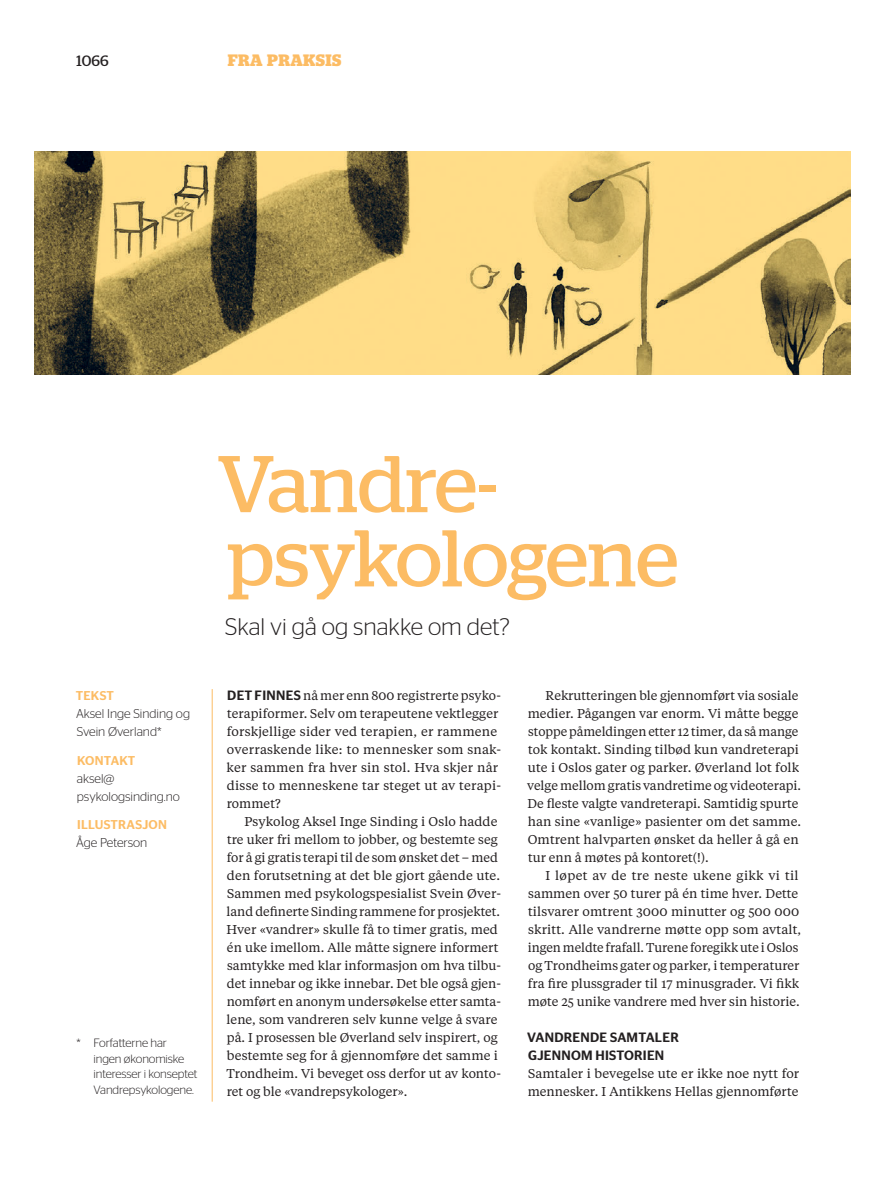
<style>
.page{position:relative;width:893px;height:1191px;background:#fff}
.page>*{position:absolute;margin:0;border:0;box-sizing:border-box;transform-origin:0 0}
.t1{font:80.1px/74.2px "Stag";letter-spacing:-.005em;color:#fcbc64}
.t2{font:300 24px "Stag Sans";color:#231f20}
.t3{font:700 16.5px "Stag";color:#fcbc64}
.t4{font:15px "Stag";color:#231f20}
.t5{font:500 13.5px/18px "Stag Sans";letter-spacing:.02em;color:#231f20}
.t6{font:12.75px/18px "Tiempos Text";color:#231f20}
.t7{font:300 12.75px/18px "Stag Sans";color:#231f20}
.t8{font:500 12.75px "Stag Sans";letter-spacing:.02em;color:#fcbc64}
.t9{font:300 12px/15.8px "Stag Sans";letter-spacing:-.01em;color:#231f20}
.s1{font-family:"Stag Sans";font-weight:500;font-size:13.5px}
</style>
<div class="page">
<img style="left:34px;top:151px;width:816px;height:224px">
<hr style="left:212px;top:689px;width:1px;height:412px;background:#fcbc64">
<p class="t4" style="left:77px;top:52px;width:34px">1066</p>
<p class="t3" style="left:228px;top:50px;width:74px">FRA PRAKSIS</p>
<h1 class="t1" style="left:217px;top:446px;width:463px">Vandre&shy;psykologene</h1>
<p class="t8" style="left:76px;top:688px;width:40px">TEKST</p>
<p class="t7" style="left:76px;top:704px;width:115px">Aksel Inge Sinding og<br>Svein Øverland*</p>
<p class="t8" style="left:77px;top:753px;width:60px">KONTAKT</p>
<p class="t7" style="left:77px;top:769px;width:104px">aksel@ psykologsinding.no</p>
<p class="t8" style="left:77px;top:817px;width:91px">ILLUSTRASJON</p>
<p class="t7" style="left:76px;top:834px;width:73px">Åge Peterson</p>
<p class="t9" style="left:94px;top:1034px;width:105px;text-indent:-17px">* Forfatterne har ingen økonomiske interesser i konseptet<br>Vandrepsykologene.</p>
<h2 class="t2" style="left:225px;top:613px;width:286px">Skal vi gå og snakke om det?</h2>
<p class="t6" style="left:227px;top:686px;width:276px"><span class="s1">DET FINNES</span> nå mer enn 800 registrerte psyko&shy;terapiformer. Selv om terapeutene vektlegger forskjellige sider ved terapien, er rammene overraskende like: to mennesker som snak&shy;ker sammen fra hver sin stol. Hva skjer når disse to menneskene tar steget ut av terapi&shy;rommet?</p>
<p class="t6" style="left:226px;top:812px;width:276px;text-indent:18px">Psykolog Aksel Inge Sinding i Oslo hadde tre uker fri mellom to jobber, og bestemte seg for å gi gratis terapi til de som ønsket det – med den forutsetning at det ble gjort gående ute.<br>Sammen med psykologspesialist Svein Øver&shy;land definerte Sinding rammene for prosjektet.<br>Hver «vandrer» skulle få to timer gratis, med én uke imellom. Alle måtte signere informert samtykke med klar informasjon om hva tilbu&shy;det innebar og ikke innebar. Det ble også gjen&shy;nomført en anonym undersøkelse etter samta&shy;lene, som vandreren selv kunne velge å svare på. I prosessen ble Øverland selv inspirert, og bestemte seg for å gjennomføre det samme i Trondheim. Vi beveget oss derfor ut av konto&shy;ret og ble «vandrepsykologer».</p>
<p class="t6" style="left:527px;top:686px;width:275px;text-indent:18px">Rekrutteringen ble gjennomført via sosiale medier. Pågangen var enorm. Vi måtte begge stoppe påmeldingen etter 12 timer, da så mange tok kontakt. Sinding tilbød kun vandreterapi ute i Oslos gater og parker. Øverland lot folk velge mellom gratis vandretime og videoterapi.<br>De fleste valgte vandreterapi. Samtidig spurte han sine «vanlige» pasienter om det samme.<br>Omtrent halvparten ønsket da heller å gå en tur enn å møtes på kontoret(!).</p>
<p class="t6" style="left:528px;top:866px;width:275px;text-indent:18px">I løpet av de tre neste ukene gikk vi til sammen over 50 turer på én time hver. Dette tilsvarer omtrent 3000 minutter og 500 000 skritt. Alle vandrerne møtte opp som avtalt, ingen meldte frafall. Turene foregikk ute i Oslos og Trondheims gater og parker, i temperaturer fra fire plussgrader til 17 minusgrader. Vi fikk møte 25 unike vandrere med hver sin historie.</p>
<p class="t5" style="left:527px;top:1028px;width:153px">VANDRENDE SAMTALER<br>GJENNOM HISTORIEN</p>
<p class="t6" style="left:528px;top:1064px;width:273px">Samtaler i bevegelse ute er ikke noe nytt for mennesker. I Antikkens Hellas gjennomførte</p>
</div>
